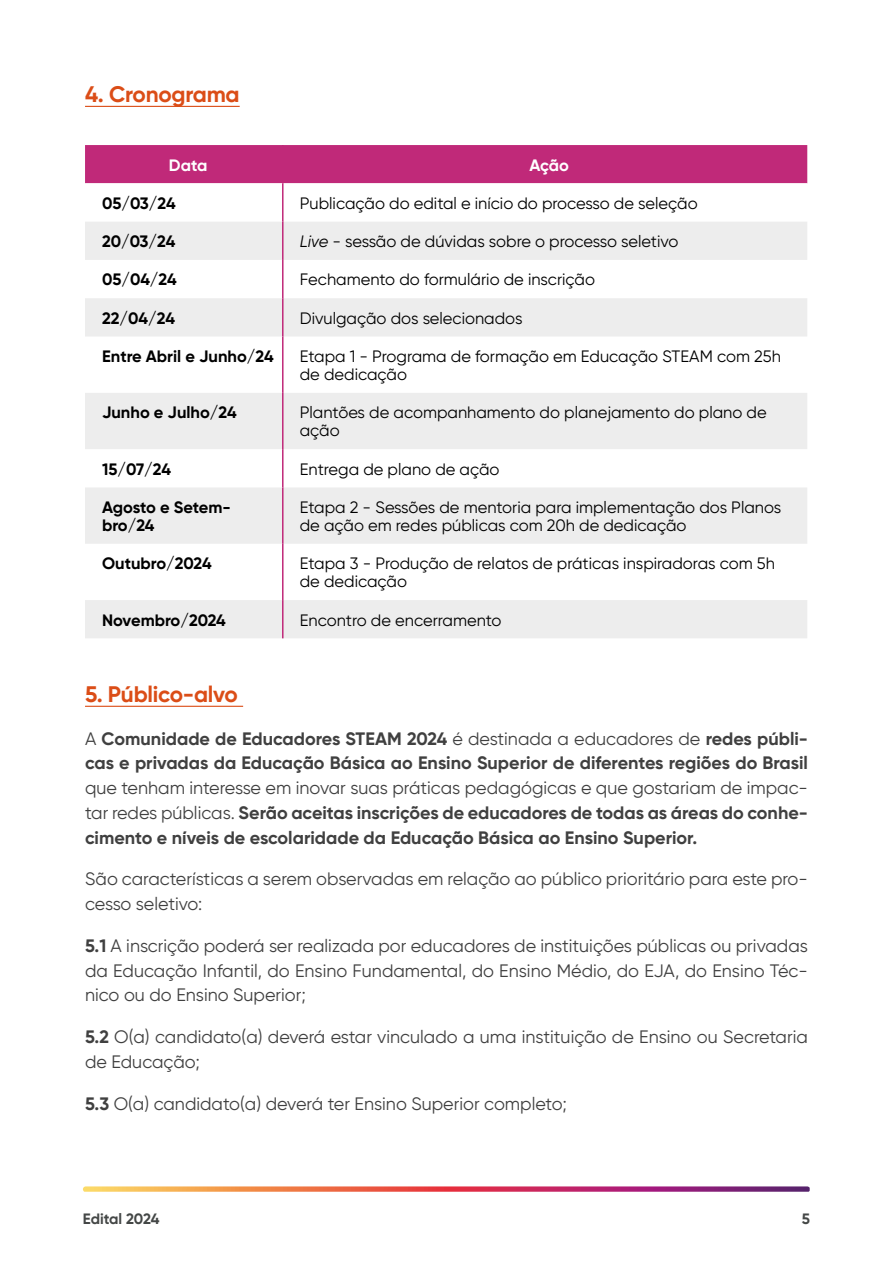
<style>
.page{position:relative;width:893px;height:1263px;background:#fff}
.page>*{position:absolute;margin:0;border:0;box-sizing:border-box;transform-origin:0 0}
.t1{font:700 22.5px "Gilroy";letter-spacing:-.01em;color:#db4d17}
.t2{font:18px/24.8px "Gilroy";color:#404040}
.t3{font:700 18px/24.8px "Gilroy";color:#404040}
.t4{font:16.5px/18px "Gilroy";color:#000}
.t5{font:700 16.5px/18px "Gilroy";color:#000}
.t6{font:700 16.5px "Gilroy";letter-spacing:-.005em;color:#fff}
.t7{font:700 15px "Gilroy";letter-spacing:-.01em;color:#444746}
.s1{font-style:italic}
.s2{font-weight:400}
.s3{font-weight:700}
</style>
<div class="page">
<svg style="left:83px;top:1186px;width:727px;height:6px;background:#d1696d"></svg>
<hr style="left:85px;top:106px;width:155px;height:1px;background:#db4d17">
<hr style="left:85px;top:706px;width:158px;height:1px;background:#db4d17">
<div style="left:85px;top:145px;width:722px;height:38px;background:#c02979"></div>
<svg style="left:85px;top:222px;width:722px;height:322px;fill:#ededed"></svg>
<div style="left:85px;top:600px;width:722px;height:38px;background:#ededed"></div>
<hr style="left:282px;top:145px;width:2px;height:38px;background:#c02979">
<hr style="left:282px;top:183px;width:2px;height:39px;background:#c02979">
<hr style="left:282px;top:222px;width:2px;height:38px;background:#c02979">
<hr style="left:282px;top:260px;width:2px;height:38px;background:#c02979">
<hr style="left:282px;top:298px;width:2px;height:38px;background:#c02979">
<hr style="left:282px;top:336px;width:2px;height:57px;background:#c02979">
<hr style="left:282px;top:393px;width:2px;height:56px;background:#c02979">
<hr style="left:282px;top:449px;width:2px;height:38px;background:#c02979">
<hr style="left:282px;top:487px;width:2px;height:57px;background:#c02979">
<hr style="left:282px;top:544px;width:2px;height:56px;background:#c02979">
<hr style="left:282px;top:600px;width:2px;height:38px;background:#c02979">
<h1 class="t1" style="left:85px;top:80px;width:156px">4. Cronograma</h1>
<p class="t6" style="left:169px;top:154px;width:40px">Data</p>
<p class="t6" style="left:529px;top:154px;width:41px">Ação</p>
<p class="t5" style="left:102px;top:194px;width:75px">05/03/24</p>
<p class="t4" style="left:300px;top:194px;width:399px">Publicação do edital e início do processo de seleção</p>
<p class="t5" style="left:102px;top:232px;width:75px">20/03/24</p>
<p class="t4" style="left:300px;top:232px;width:380px"><span class="s1">Live</span> - sessão de dúvidas sobre o processo seletivo</p>
<p class="t5" style="left:102px;top:271px;width:76px">05/04/24</p>
<p class="t4" style="left:300px;top:271px;width:297px">Fechamento do formulário de inscrição</p>
<p class="t5" style="left:102px;top:309px;width:74px">22/04/24</p>
<p class="t4" style="left:300px;top:309px;width:224px">Divulgação dos selecionados</p>
<p class="t5" style="left:102px;top:347px;width:173px">Entre Abril e Junho/24</p>
<p class="t4" style="left:300px;top:347px;width:483px">Etapa 1 - Programa de formação em Educação STEAM com 25h de dedicação</p>
<p class="t5" style="left:102px;top:403px;width:136px">Junho e Julho/24</p>
<p class="t4" style="left:300px;top:403px;width:468px">Plantões de acompanhamento do planejamento do plano de ação</p>
<p class="t5" style="left:102px;top:460px;width:70px">15/07/24</p>
<p class="t4" style="left:300px;top:460px;width:201px">Entrega de plano de ação</p>
<p class="t5" style="left:102px;top:498px;width:130px">Agosto e Setem&shy;bro/24</p>
<p class="t4" style="left:300px;top:498px;width:483px">Etapa 2 - Sessões de mentoria para implementação dos Planos de ação em redes públicas com 20h de dedicação</p>
<p class="t5" style="left:102px;top:554px;width:111px">Outubro/2024</p>
<p class="t4" style="left:300px;top:554px;width:477px">Etapa 3 - Produção de relatos de práticas inspiradoras com 5h de dedicação</p>
<p class="t5" style="left:102px;top:611px;width:125px">Novembro/2024</p>
<p class="t4" style="left:300px;top:611px;width:203px">Encontro de encerramento</p>
<h1 class="t1" style="left:85px;top:680px;width:154px">5. Público-alvo</h1>
<p class="t3" style="left:85px;top:726px;width:724px"><span class="s2">A</span> Comunidade de Educadores STEAM 2024 <span class="s2">é destinada a educadores de</span> redes públi&shy;cas e privadas da Educação Básica ao Ensino Superior de diferentes regiões do Brasil</p>
<p class="t3" style="left:85px;top:775px;width:724px;text-align:justify"><span class="s2">que tenham interesse em inovar suas práticas pedagógicas e que gostariam de impac&shy;tar redes públicas.</span> Serão aceitas inscrições de educadores de todas as áreas do conhe&shy;cimento e níveis de escolaridade da Educação Básica ao Ensino Superior.</p>
<p class="t2" style="left:85px;top:866px;width:724px">São características a serem observadas em relação ao público prioritário para este pro&shy;cesso seletivo:</p>
<p class="t2" style="left:85px;top:933px;width:724px;text-align:justify"><span class="s3">5.1</span> A inscrição poderá ser realizada por educadores de instituições públicas ou privadas da Educação Infantil, do Ensino Fundamental, do Ensino Médio, do EJA, do Ensino Téc&shy;nico ou do Ensino Superior;</p>
<p class="t2" style="left:85px;top:1024px;width:724px"><span class="s3">5.2</span> O(a) candidato(a) deverá estar vinculado a uma instituição de Ensino ou Secretaria de Educação;</p>
<p class="t2" style="left:85px;top:1091px;width:483px"><span class="s3">5.3</span> O(a) candidato(a) deverá ter Ensino Superior completo;</p>
<p class="t7" style="left:83px;top:1209px;width:78px">Edital 2024</p>
<p class="t7" style="left:802px;top:1209px;width:10px">5</p>
</div>
